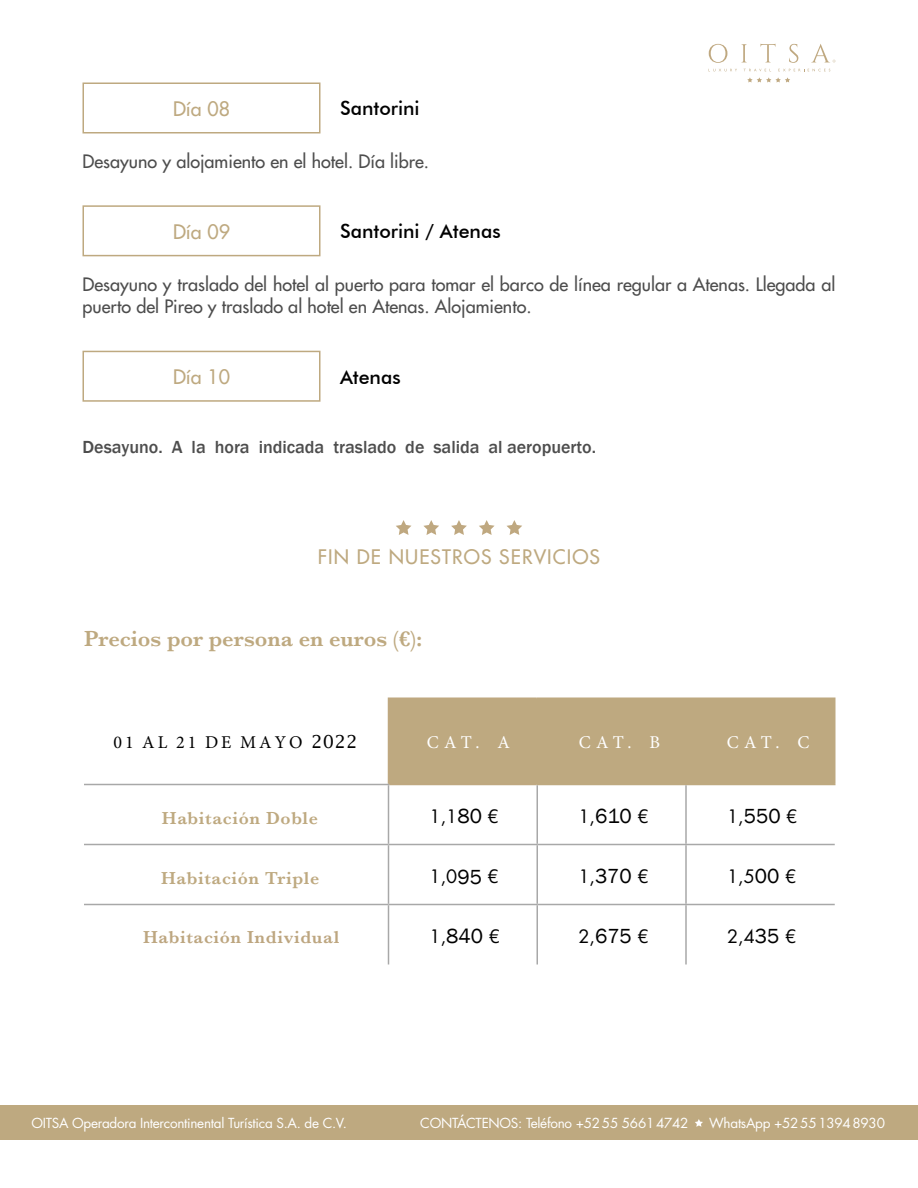
<style>
.page{position:relative;width:918px;height:1188px;background:#fff}
.page>*{position:absolute;margin:0;border:0;box-sizing:border-box;transform-origin:0 0}
.t1{font:600 22.5px "Baskerville";color:#bea980}
.t2{font:500 19.5px "Futura Std";letter-spacing:.055em;color:#bea980}
.t3{font:500 19.5px "Futura BT";color:#000}
.t4{font:500 18px/22.5px "Futura Std";color:#4d4d4d}
.t5{font:18px "Futura Std";color:#000}
.t6{font:500 18px "Franklin Gothic";color:#4d4d4d}
.t7{font:600 18px "Baskerville";letter-spacing:.035em;color:#bea980}
.t8{font:600 18px "Baskerville";letter-spacing:.035em;color:#bda680}
.t9{font:18px "Minion Pro";letter-spacing:.17em;color:#000}
.t10{font:18px "Minion Pro";letter-spacing:.265em;color:#fff}
.t11{font:13.5px "Futura Std";letter-spacing:-.02em;color:#fff}
.s1{font-family:"Lucida Fax"}
.s2{font-family:"Franklin Gothic";font-size:21px}
</style>
<div class="page">
<svg style="left:747px;top:77px;width:43px;height:5px"></svg>
<svg style="left:708px;top:69px;width:29px;height:2px"></svg>
<svg style="left:744px;top:69px;width:26px;height:2px"></svg>
<svg style="left:778px;top:69px;width:52px;height:2px"></svg>
<svg style="left:709px;top:44px;width:18px;height:19px"></svg>
<svg style="left:741px;top:44px;width:6px;height:18px"></svg>
<svg style="left:760px;top:44px;width:16px;height:18px"></svg>
<svg style="left:789px;top:44px;width:9px;height:19px"></svg>
<svg style="left:811px;top:44px;width:25px;height:19px"></svg>
<div style="left:0;top:1106px;width:918px;height:34px;background:#bea980"></div>
<svg style="left:695px;top:1119px;width:8px;height:8px"></svg>
<div style="left:82px;top:82px;width:239px;height:52px;border:2px solid #bea980"></div>
<div style="left:82px;top:205px;width:239px;height:51px;border:2px solid #bea980"></div>
<div style="left:82px;top:351px;width:239px;height:51px;border:2px solid #bea980"></div>
<svg style="left:451px;top:520px;width:16px;height:15px"></svg>
<svg style="left:479px;top:520px;width:16px;height:15px"></svg>
<svg style="left:507px;top:520px;width:15px;height:15px"></svg>
<svg style="left:396px;top:520px;width:15px;height:15px"></svg>
<svg style="left:423px;top:520px;width:16px;height:15px"></svg>
<div style="left:389px;top:699px;width:445px;height:85px;background:#bea980"></div>
<hr style="left:537px;top:698px;width:149px;height:1px;background:#bea980">
<hr style="left:537px;top:699px;width:1px;height:85px;background:#bea980">
<hr style="left:686px;top:698px;width:150px;height:1px;background:#bea980">
<hr style="left:685px;top:699px;width:2px;height:85px;background:#bea980">
<hr style="left:834px;top:699px;width:2px;height:85px;background:#bea980">
<hr style="left:537px;top:784px;width:149px;height:1px;background:#bea980">
<hr style="left:686px;top:784px;width:150px;height:1px;background:#bea980">
<hr style="left:388px;top:698px;width:149px;height:1px;background:#bfa880">
<hr style="left:388px;top:699px;width:1px;height:85px;background:#bfa880">
<hr style="left:389px;top:784px;width:148px;height:1px;background:#bfa880">
<hr style="left:84px;top:784px;width:305px;height:1px;background:#a8a8a8">
<hr style="left:388px;top:785px;width:1px;height:59px;background:#a8a8a8">
<hr style="left:84px;top:844px;width:304px;height:1px;background:#a8a8a8">
<hr style="left:388px;top:845px;width:1px;height:59px;background:#a8a8a8">
<hr style="left:84px;top:904px;width:304px;height:1px;background:#a8a8a8">
<hr style="left:388px;top:905px;width:1px;height:59px;background:#a8a8a8">
<hr style="left:537px;top:785px;width:1px;height:59px;background:#a8a8a8">
<hr style="left:685px;top:785px;width:2px;height:59px;background:#a8a8a8">
<hr style="left:388px;top:844px;width:149px;height:1px;background:#a8a8a8">
<hr style="left:537px;top:844px;width:149px;height:1px;background:#a8a8a8">
<hr style="left:537px;top:845px;width:1px;height:59px;background:#a8a8a8">
<hr style="left:686px;top:844px;width:149px;height:1px;background:#a8a8a8">
<hr style="left:685px;top:845px;width:2px;height:59px;background:#a8a8a8">
<hr style="left:388px;top:904px;width:149px;height:1px;background:#a8a8a8">
<hr style="left:537px;top:904px;width:149px;height:1px;background:#a8a8a8">
<hr style="left:537px;top:905px;width:1px;height:59px;background:#a8a8a8">
<hr style="left:686px;top:904px;width:149px;height:1px;background:#a8a8a8">
<hr style="left:685px;top:905px;width:2px;height:59px;background:#a8a8a8">
<p class="t2" style="left:173px;top:97px;width:58px">Día 08</p>
<p class="t3" style="left:340px;top:97px;width:81px">Santorini</p>
<p class="t4" style="left:82px;top:150px;width:348px">Desayuno y alojamiento en el hotel. Día libre.</p>
<p class="t2" style="left:173px;top:219px;width:58px">Día 09</p>
<p class="t3" style="left:340px;top:219px;width:162px">Santorini / Atenas</p>
<p class="t4" style="left:82px;top:273px;width:754px">Desayuno y traslado del hotel al puerto para tomar el barco de línea regular a Atenas. Llegada al puerto del Pireo y traslado al hotel en Atenas. Alojamiento.</p>
<p class="t2" style="left:173px;top:365px;width:58px">Día 10</p>
<p class="t3" style="left:340px;top:365px;width:62px">Atenas</p>
<p class="t6" style="left:82px;top:436px;width:515px">Desayuno. A la hora indicada traslado de salida al aeropuerto.</p>
<p class="t2" style="left:318px;top:544px;width:284px">FIN DE NUESTROS SERVICIOS</p>
<p class="t1" style="left:84px;top:623px;width:340px">Precios por persona en euros (€):</p>
<p class="t9" style="left:113px;top:730px;width:246px">01 AL 21 DE MAYO <span class="s1">2022</span></p>
<p class="t10" style="left:427px;top:730px;width:85px">CAT. A</p>
<p class="t10" style="left:579px;top:730px;width:83px">CAT. B</p>
<p class="t10" style="left:727px;top:730px;width:84px">CAT. C</p>
<p class="t7" style="left:162px;top:805px;width:157px">Habitación Doble</p>
<p class="t5" style="left:430px;top:805px;width:70px">1,1<span class="s2">80</span> €</p>
<p class="t5" style="left:578px;top:805px;width:72px">1,<span class="s2">610</span> €</p>
<p class="t5" style="left:727px;top:805px;width:72px">1,<span class="s2">550</span> €</p>
<p class="t7" style="left:161px;top:865px;width:160px">Habitación Triple</p>
<p class="t5" style="left:430px;top:865px;width:70px">1,0<span class="s2">95</span> €</p>
<p class="t5" style="left:578px;top:865px;width:72px">1,<span class="s2">370</span> €</p>
<p class="t5" style="left:727px;top:865px;width:70px">1,5<span class="s2">00</span> €</p>
<p class="t8" style="left:143px;top:925px;width:198px">Habitación Individual</p>
<p class="t5" style="left:430px;top:925px;width:72px">1,<span class="s2">840</span> €</p>
<p class="t5" style="left:578px;top:925px;width:72px">2,<span class="s2">675</span> €</p>
<p class="t5" style="left:727px;top:925px;width:70px">2,4<span class="s2">35</span> €</p>
<p class="t11" style="left:32px;top:1115px;width:317px">OITSA Operadora Intercontinental Turística S.A. de C.V.</p>
<p class="t11" style="left:420px;top:1115px;width:270px">CONTÁCTENOS: Teléfono +5255 56614742</p>
<p class="t11" style="left:709px;top:1115px;width:177px">WhatsApp +525513948930</p>
</div>
